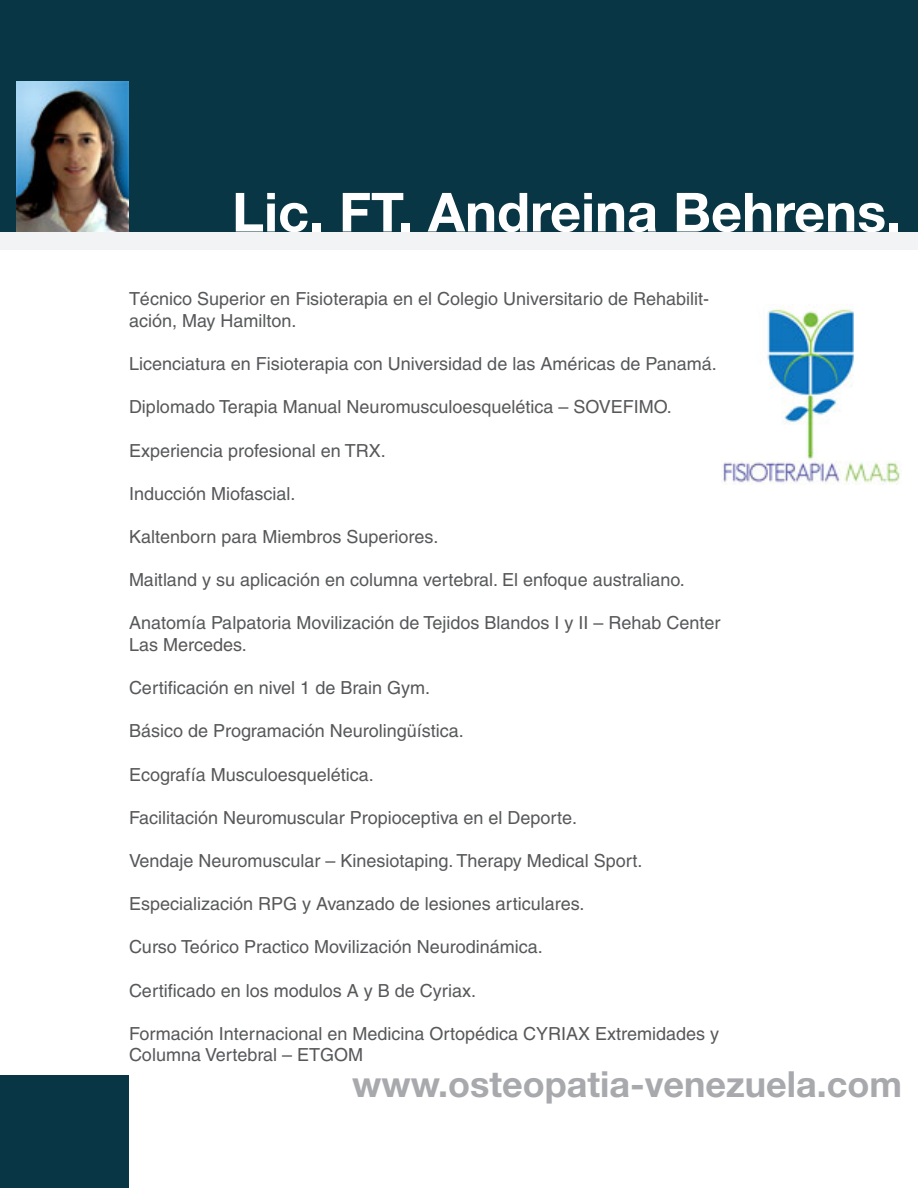
<style>
.page{position:relative;width:918px;height:1188px;background:#fff}
.page>*{position:absolute;margin:0;border:0;box-sizing:border-box;transform-origin:0 0}
.t1{font:700 54px "Helvetica Neue";color:#fff}
.t2{font:700 36px "Helvetica Neue";color:#a8a9ad}
.t3{font:18px/21.6px "Helvetica";color:#57585a}
</style>
<div class="page">
<div style="left:0;top:0;width:918px;height:232px;background:#083644"></div>
<div style="left:0;top:232px;width:918px;height:17px;background:#f2f3f4"></div>
<img style="left:16px;top:82px;width:113px;height:150px">
<div style="left:0;top:1076px;width:129px;height:112px;background:#083644"></div>
<img style="left:722px;top:304px;width:179px;height:180px">
<h1 class="t1" style="left:232px;top:179px;width:671px">Lic. FT. Andreina Behrens.</h1>
<p class="t3" style="left:129px;top:288px;width:582px">Técnico Superior en Fisioterapia en el Colegio Universitario de Rehabilit&shy;ación, May Hamilton.</p>
<p class="t3" style="left:129px;top:353px;width:589px">Licenciatura en Fisioterapia con Universidad de las Américas de Panamá.</p>
<p class="t3" style="left:129px;top:396px;width:544px">Diplomado Terapia Manual Neuromusculoesquelética – SOVEFIMO.</p>
<p class="t3" style="left:129px;top:439px;width:258px">Experiencia profesional en TRX.</p>
<p class="t3" style="left:129px;top:483px;width:168px">Inducción Miofascial.</p>
<p class="t3" style="left:129px;top:526px;width:311px">Kaltenborn para Miembros Superiores.</p>
<p class="t3" style="left:129px;top:569px;width:557px">Maitland y su aplicación en columna vertebral. El enfoque australiano.</p>
<p class="t3" style="left:129px;top:612px;width:593px">Anatomía Palpatoria Movilización de Tejidos Blandos I y II – Rehab Center<br>Las Mercedes.</p>
<p class="t3" style="left:129px;top:677px;width:303px">Certificación en nivel 1 de Brain Gym.</p>
<p class="t3" style="left:129px;top:720px;width:336px">Básico de Programación Neurolingüística.</p>
<p class="t3" style="left:129px;top:763px;width:246px">Ecografía Musculoesquelética.</p>
<p class="t3" style="left:129px;top:807px;width:450px">Facilitación Neuromuscular Propioceptiva en el Deporte.</p>
<p class="t3" style="left:129px;top:850px;width:515px">Vendaje Neuromuscular – Kinesiotaping. Therapy Medical Sport.</p>
<p class="t3" style="left:129px;top:893px;width:457px">Especialización RPG y Avanzado de lesiones articulares.</p>
<p class="t3" style="left:129px;top:936px;width:415px">Curso Teórico Practico Movilización Neurodinámica.</p>
<p class="t3" style="left:129px;top:979px;width:349px">Certificado en los modulos A y B de Cyriax.</p>
<p class="t3" style="left:129px;top:1023px;width:592px">Formación Internacional en Medicina Ortopédica CYRIAX Extremidades y<br>Columna Vertebral – ETGOM</p>
<h2 class="t2" style="left:352px;top:1061px;width:551px">www.osteopatia-venezuela.com</h2>
</div>
